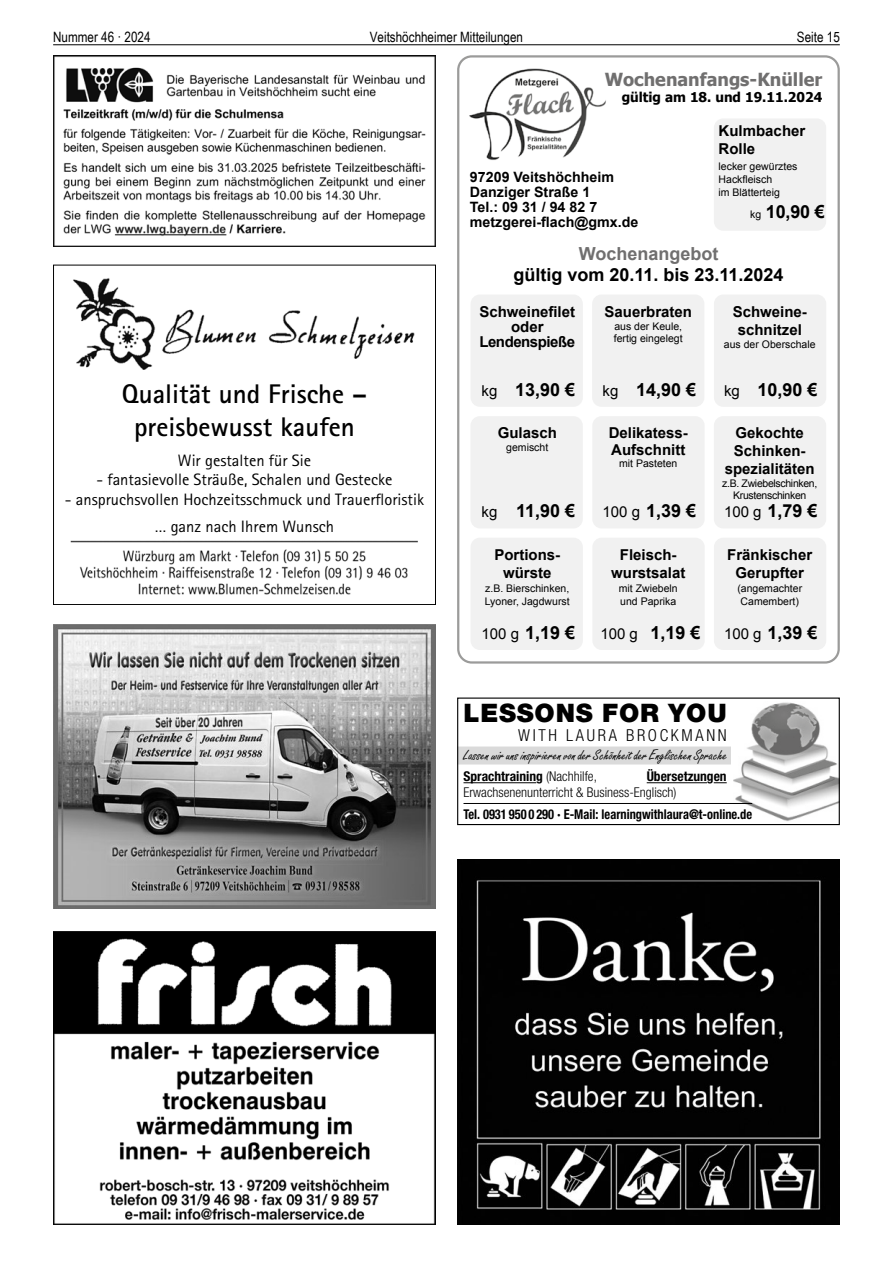
<style>
.page{position:relative;width:893px;height:1263px;background:#fff}
.page>*{position:absolute;margin:0;border:0;box-sizing:border-box;transform-origin:0 0}
.t1{font:700 27px/32.4px "Rotis Sans Serif";color:#000;text-align:center}
.t2{font:900 25.5px "Helvetica Neue LT Std";letter-spacing:.03em;color:#000}
.t3{font:700 18px "Arial";color:#000}
.t4{font:700 18px "Tahoma";color:#706f6f}
.t5{font:700 18px "Arial";color:#706f6f}
.t6{font:16.5px/27px "Rotis Sans Serif";color:#000;text-align:center}
.t7{font:300 condensed 16.5px "Helvetica Neue LT Std";letter-spacing:.16em;color:#000}
.t8{font:700 15px/18px "Arial";color:#000;text-align:center}
.t9{font:15px "Freestyle Script LT";color:#000}
.t10{font:700 14.25px/15px "Arial";color:#000}
.t11{font:14.25px "Arial Narrow";color:#000}
.t12{font:700 condensed 13.5px "Helvetica Neue LT Std";color:#000;scale:.92 1}
.t13{font:300 condensed 13.5px "Helvetica Neue LT Std";color:#000}
.t14{font:700 condensed 13.5px "Helvetica Neue LT Std";color:#000}
.t15{font:700 13.5px "Tahoma";color:#000}
.t16{font:10.5px/12.6px "Arial";color:#000}
.t17{font:10.5px/12.6px "Arial";letter-spacing:-.03em;color:#000;text-align:center}
.s1{font-weight:400;font-size:10.5px}
.s2{font-weight:400;font-size:15px}
.s3{font-weight:300}
</style>
<div class="page">
<hr style="left:53px;top:44px;width:787px;height:1px;background:#000">
<img style="left:53px;top:931px;width:383px;height:294px">
<img style="left:733px;top:702px;width:105px;height:119px">
<div style="left:457px;top:746px;width:274px;height:14px;background:#dadada"></div>
<hr style="left:457px;top:760px;width:274px;height:4px;background:#dadada">
<hr style="left:463px;top:782px;width:73px;height:1px;background:#000">
<hr style="left:647px;top:782px;width:60px;height:1px;background:#000">
<svg style="left:714px;top:782px;width:13px;height:1px"></svg>
<hr style="left:463px;top:803px;width:289px;height:1px;background:#000">
<div style="left:457px;top:697px;width:383px;height:128px;border:1px solid #000"></div>
<img style="left:70px;top:540px;width:348px;height:55px">
<img style="left:73px;top:278px;width:342px;height:92px">
<div style="left:53px;top:265px;width:383px;height:340px;border:1px solid #000"></div>
<img style="left:53px;top:624px;width:383px;height:285px">
<img style="left:469px;top:68px;width:137px;height:92px">
<div style="left:471px;top:538px;width:112px;height:112px;background:#f1f1f1;border-radius:9px"></div>
<div style="left:470px;top:416px;width:113px;height:112px;background:#f1f1f1;border-radius:9px"></div>
<div style="left:592px;top:294px;width:112px;height:113px;background:#f1f1f1;border-radius:9px"></div>
<div style="left:471px;top:294px;width:112px;height:113px;background:#f1f1f1;border-radius:9px"></div>
<div style="left:592px;top:538px;width:113px;height:112px;background:#f1f1f1;border-radius:9px"></div>
<div style="left:592px;top:416px;width:113px;height:112px;background:#f1f1f1;border-radius:9px"></div>
<div style="left:714px;top:538px;width:112px;height:112px;background:#f1f1f1;border-radius:9px"></div>
<div style="left:714px;top:416px;width:112px;height:112px;background:#f1f1f1;border-radius:9px"></div>
<div style="left:714px;top:294px;width:112px;height:113px;background:#f1f1f1;border-radius:9px"></div>
<div style="left:714px;top:118px;width:112px;height:113px;background:#f1f1f1;border-radius:9px"></div>
<div style="left:457px;top:55px;width:383px;height:608px;border:2px solid #9b9b9a;border-radius:14px"></div>
<img style="left:53px;top:55px;width:383px;height:192px">
<img style="left:457px;top:859px;width:383px;height:366px">
<p class="t11" style="left:53px;top:27px;width:99px">Nummer 46 · 2024</p>
<p class="t11" style="left:370px;top:27px;width:155px">Veitshöchheimer Mitteilungen</p>
<p class="t11" style="left:797px;top:27px;width:44px">Seite 15</p>
<p class="t4" style="left:605px;top:67px;width:219px">Wochenanfangs-Knüller</p>
<p class="t15" style="left:622px;top:88px;width:202px">gültig am 18. und 19.11.2024</p>
<h1 class="t1" style="left:122px;top:377px;width:247px">Qualität und Frische – preisbewusst kaufen</h1>
<p class="t6" style="left:178px;top:446px;width:135px">Wir gestalten für Sie</p>
<p class="t6" style="left:96px;top:466px;width:297px">- fantasievolle Sträuße, Schalen und Gestecke</p>
<p class="t6" style="left:65px;top:486px;width:361px">- anspruchsvollen Hochzeitsschmuck und Trauerfloristik … ganz nach Ihrem Wunsch</p>
<p class="t10" style="left:470px;top:170px;width:170px">97209 Veitshöchheim<br>Danziger Straße 1<br>Tel.: 09 31 / 94 82 7 metzgerei-flach@gmx.de</p>
<p class="t8" style="left:719px;top:122px;width:88px;text-align:left">Kulmbacher<br>Rolle</p>
<p class="t16" style="left:719px;top:161px;width:80px">lecker gewürztes<br>Hackfleisch<br>im Blätterteig</p>
<p class="t3" style="left:750px;top:200px;width:76px"><span class="s1">kg</span> 10,90 €</p>
<p class="t5" style="left:579px;top:241px;width:141px">Wochenangebot</p>
<p class="t3" style="left:513px;top:263px;width:272px">gültig vom 20.11. bis 23.11.2024</p>
<p class="t8" style="left:604px;top:303px;width:89px">Sauerbraten</p>
<p class="t16" style="left:614px;top:320px;width:70px">aus der Keule, fertig eingelegt</p>
<p class="t3" style="left:603px;top:378px;width:95px"><span class="s2">kg</span> 14,90 €</p>
<p class="t8" style="left:479px;top:305px;width:97px;line-height:15px">Schweinefilet oder<br>Lendenspieße</p>
<p class="t3" style="left:482px;top:378px;width:95px"><span class="s2">kg</span> 13,90 €</p>
<p class="t8" style="left:733px;top:303px;width:76px">Schweine&shy;schnitzel</p>
<p class="t16" style="left:724px;top:338px;width:93px">aus der Oberschale</p>
<p class="t3" style="left:724px;top:378px;width:95px"><span class="s2">kg</span> 10,90 €</p>
<p class="t8" style="left:498px;top:424px;width:61px">Gulasch</p>
<p class="t16" style="left:506px;top:441px;width:44px">gemischt</p>
<p class="t3" style="left:482px;top:499px;width:95px"><span class="s2">kg</span> 11,90 €</p>
<p class="t8" style="left:494px;top:546px;width:67px">Portions&shy;würste</p>
<p class="t16" style="left:485px;top:581px;width:86px;line-height:13.5px">z.B. Bierschinken,<br>Lyoner, Jagdwurst</p>
<p class="t3" style="left:482px;top:621px;width:95px"><span class="s2">100 g</span> 1,19 €</p>
<p class="t8" style="left:609px;top:425px;width:81px;line-height:16.5px;text-align:left">Delikatess-<br>Aufschnitt</p>
<p class="t16" style="left:619px;top:457px;width:60px">mit Pasteten</p>
<p class="t3" style="left:603px;top:499px;width:95px"><span class="s2">100 g</span> 1,39 €</p>
<p class="t8" style="left:611px;top:546px;width:76px">Fleisch&shy;wurstsalat</p>
<p class="t16" style="left:619px;top:581px;width:60px;line-height:13.5px">mit Zwiebeln und Paprika</p>
<p class="t3" style="left:600px;top:621px;width:101px"><span class="s2">100 g</span> 1,19 €</p>
<p class="t8" style="left:725px;top:424px;width:92px">Gekochte<br>Schinken&shy;spezialitäten</p>
<p class="t17" style="left:722px;top:477px;width:97px">z.B. Zwiebelschinken,<br>Krustenschinken</p>
<p class="t3" style="left:724px;top:499px;width:95px"><span class="s2">100 g</span> 1,79 €</p>
<p class="t8" style="left:727px;top:546px;width:87px">Fränkischer<br>Gerupfter</p>
<p class="t16" style="left:737px;top:581px;width:66px;line-height:13.5px;text-align:center">(angemachter<br>Camembert)</p>
<p class="t3" style="left:724px;top:621px;width:95px"><span class="s2">100 g</span> 1,39 €</p>
<h2 class="t2" style="left:463px;top:698px;width:265px">LESSONS FOR YOU</h2>
<p class="t7" style="left:518px;top:726px;width:210px">WITH LAURA BROCKMANN</p>
<p class="t9" style="left:463px;top:746px;width:265px">Lassen wir uns inspirieren von der Schönheit der Englischen Sprache</p>
<p class="t14" style="left:463px;top:768px;width:135px">Sprachtraining <span class="s3">(Nachhilfe,</span></p>
<p class="t14" style="left:647px;top:768px;width:82px">Übersetzungen</p>
<p class="t13" style="left:463px;top:785px;width:215px">Erwachsenenunterricht &amp; Business-Englisch)</p>
<p class="t12" style="left:463px;top:806px;width:315px">Tel. 0931 950 0 290 · E-Mail: learningwithlaura@t-online.de</p>
</div>
